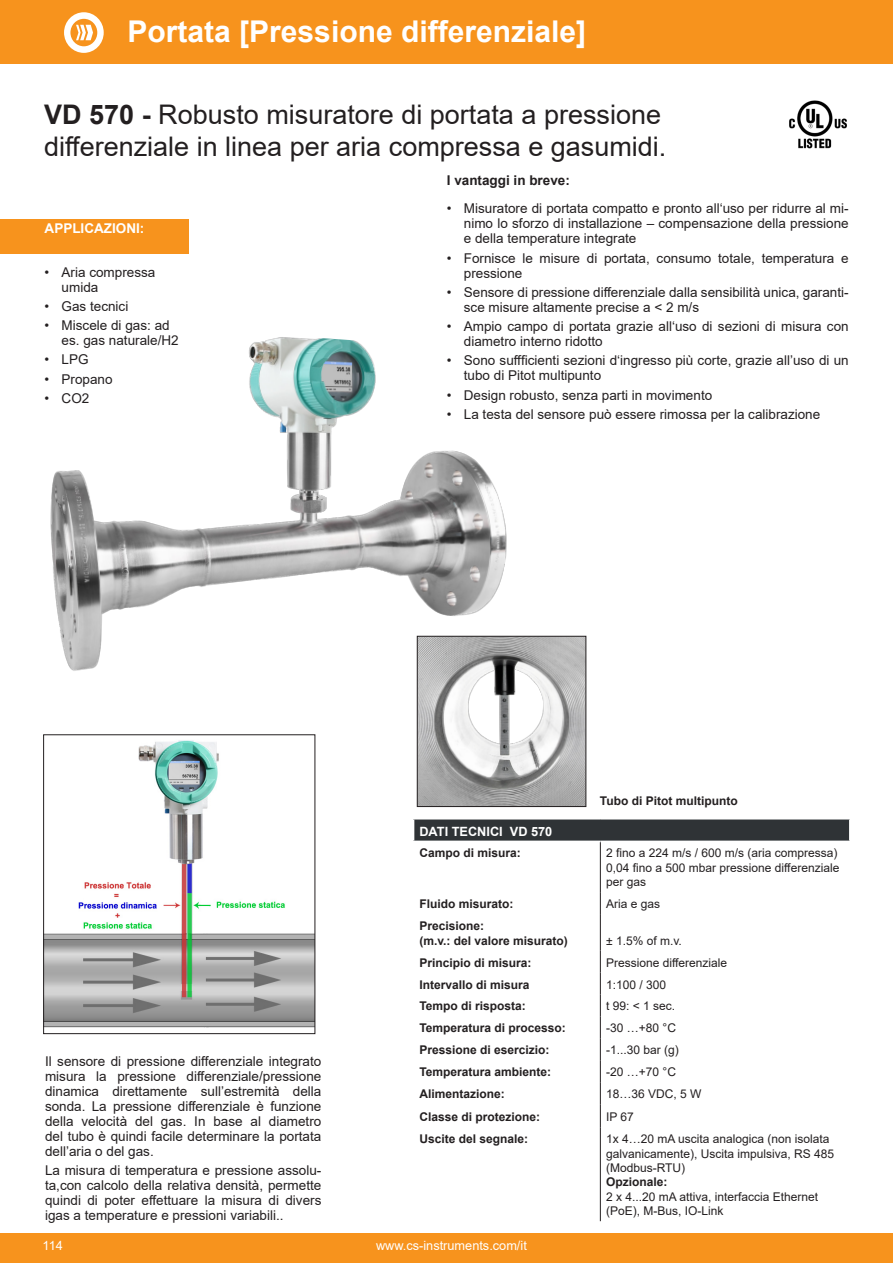
<style>
.page{position:relative;width:893px;height:1263px;background:#fff}
.page>*{position:absolute;margin:0;border:0;box-sizing:border-box;transform-origin:0 0}
.t1{font:700 30px "Arial";color:#fff}
.t2{font:27px/32.4px "Arial";color:#231f20}
.t3{font:13.5px/15px "Arial";color:#231f20}
.t4{font:700 13.5px "Arial";color:#231f20}
.t5{font:700 13.5px "Arial";color:#fff}
.t6{font:12.75px "Arial";color:#fff}
.t7{font:700 12.75px "Arial";color:#fff}
.t8{font:12px/14.4px "Arial";color:#231f20}
.t9{font:700 12px/14.4px "Arial";color:#231f20}
.s1{font-weight:700}
</style>
<div class="page">
<div style="left:0;top:0;width:893px;height:64px;background:#f7931d"></div>
<div style="left:0;top:1233px;width:893px;height:30px;background:#f7931d"></div>
<div style="left:0;top:219px;width:188px;height:35px;background:#f7931d"></div>
<img style="left:50px;top:337px;width:485px;height:376px">
<img style="left:419px;top:638px;width:165px;height:167px">
<div style="left:417px;top:636px;width:169px;height:171px;border:1px solid #231f20"></div>
<img style="left:45px;top:740px;width:268px;height:288px">
<div style="left:43px;top:734px;width:272px;height:300px;border:1px solid #231f20"></div>
<div style="left:414px;top:819px;width:436px;height:22px;background:#2f3336"></div>
<hr style="left:600px;top:842px;width:1px;height:50px;background:#231f20">
<svg style="left:600px;top:892px;width:1px;height:22px"></svg>
<hr style="left:600px;top:914px;width:1px;height:36px;background:#231f20">
<svg style="left:600px;top:950px;width:1px;height:177px"></svg>
<hr style="left:600px;top:1127px;width:1px;height:94px;background:#231f20">
<hr style="left:849px;top:819px;width:2px;height:22px;background:#fff">
<img style="left:789px;top:100px;width:58px;height:49px">
<svg style="left:64px;top:12px;width:40px;height:41px"></svg>
<h1 class="t1" style="left:128px;top:10px;width:460px">Portata [Pressione differenziale]</h1>
<h2 class="t2" style="left:44px;top:98px;width:624px"><span class="s1">VD 570 -</span> Robusto misuratore di portata a pressione differenziale in linea per aria compressa e gasumidi.</h2>
<p class="t4" style="left:447px;top:171px;width:125px">I vantaggi in breve:</p>
<p class="t3" style="left:464px;top:201px;width:386px;text-align:justify;text-indent:-17px">• Misuratore di portata compatto e pronto all‘uso per ridurre al mi&shy;nimo lo sforzo di installazione – compensazione della pressione e della temperature integrate</p>
<p class="t3" style="left:464px;top:250px;width:386px;text-indent:-17px">• Fornisce le misure di portata, consumo totale, temperatura e pressione</p>
<p class="t3" style="left:464px;top:285px;width:386px;text-indent:-17px">• Sensore di pressione differenziale dalla sensibilità unica, garanti&shy;sce misure altamente precise a &lt; 2 m/s</p>
<p class="t3" style="left:464px;top:319px;width:386px;text-indent:-17px">• Ampio campo di portata grazie all‘uso di sezioni di misura con diametro interno ridotto</p>
<p class="t3" style="left:464px;top:353px;width:386px;text-indent:-17px">• Sono suffficienti sezioni d‘ingresso più corte, grazie all’uso di un tubo di Pitot multipunto</p>
<p class="t3" style="left:447px;top:387px;width:267px">• Design robusto, senza parti in movimento</p>
<p class="t3" style="left:447px;top:407px;width:375px">• La testa del sensore può essere rimossa per la calibrazione</p>
<p class="t5" style="left:45px;top:219px;width:101px">APPLICAZIONI:</p>
<p class="t3" style="left:62px;top:264px;width:95px;text-indent:-17px">• Aria compressa umida</p>
<p class="t3" style="left:45px;top:299px;width:85px">• Gas tecnici</p>
<p class="t3" style="left:62px;top:318px;width:119px;text-indent:-17px">• Miscele di gas: ad es. gas naturale/H2</p>
<p class="t3" style="left:45px;top:352px;width:46px">• LPG</p>
<p class="t3" style="left:45px;top:371px;width:70px">• Propano</p>
<p class="t3" style="left:45px;top:391px;width:46px">• CO2</p>
<p class="t9" style="left:600px;top:793px;width:139px">Tubo di Pitot multipunto</p>
<p class="t3" style="left:45px;top:1053px;width:278px;text-align:justify">Il sensore di pressione differenziale integrato misura la pressione differenziale/pressione dinamica direttamente sull’estremità della sonda. La pressione differenziale è funzione della velocità del gas. In base al diametro del tubo è quindi facile determinare la portata dell’aria o del gas.</p>
<p class="t3" style="left:45px;top:1163px;width:278px;text-align:justify">La misura di temperatura e pressione assolu&shy;ta,con calcolo della relativa densità, permette quindi di poter effettuare la misura di divers igas a temperature e pressioni variabili..</p>
<p class="t7" style="left:419px;top:822px;width:134px">DATI TECNICI VD 570</p>
<p class="t9" style="left:419px;top:846px;width:103px">Campo di misura:</p>
<p class="t8" style="left:606px;top:846px;width:235px">2 fino a 224 m/s / 600 m/s (aria compressa)<br>0,04 fino a 500 mbar pressione differenziale per gas</p>
<p class="t9" style="left:419px;top:897px;width:96px">Fluido misurato:</p>
<p class="t8" style="left:606px;top:897px;width:56px">Aria e gas</p>
<p class="t9" style="left:419px;top:919px;width:150px">Precisione:<br>(m.v.: del valore misurato)</p>
<p class="t8" style="left:606px;top:933px;width:77px">± 1.5% of m.v.</p>
<p class="t9" style="left:419px;top:955px;width:114px">Principio di misura:</p>
<p class="t8" style="left:606px;top:955px;width:123px">Pressione differenziale</p>
<p class="t9" style="left:419px;top:977px;width:112px">Intervallo di misura</p>
<p class="t8" style="left:606px;top:977px;width:62px">1:100 / 300</p>
<p class="t9" style="left:419px;top:999px;width:108px">Tempo di risposta:</p>
<p class="t8" style="left:606px;top:999px;width:71px">t 99: &lt; 1 sec.</p>
<p class="t9" style="left:419px;top:1021px;width:148px">Temperatura di processo:</p>
<p class="t8" style="left:606px;top:1021px;width:71px">-30 …+80 °C</p>
<p class="t9" style="left:419px;top:1043px;width:132px">Pressione di esercizio:</p>
<p class="t8" style="left:606px;top:1043px;width:74px">-1...30 bar (g)</p>
<p class="t9" style="left:419px;top:1065px;width:133px">Temperatura ambiente:</p>
<p class="t8" style="left:606px;top:1065px;width:71px">-20 …+70 °C</p>
<p class="t9" style="left:419px;top:1087px;width:87px">Alimentazione:</p>
<p class="t8" style="left:606px;top:1087px;width:97px">18…36 VDC, 5 W</p>
<p class="t9" style="left:419px;top:1109px;width:122px">Classe di protezione:</p>
<p class="t8" style="left:606px;top:1109px;width:29px">IP 67</p>
<p class="t9" style="left:419px;top:1132px;width:110px">Uscite del segnale:</p>
<p class="t8" style="left:606px;top:1132px;width:230px">1x 4…20 mA uscita analogica (non isolata galvanicamente), Uscita impulsiva, RS 485 (Modbus-RTU)</p>
<p class="t9" style="left:606px;top:1175px;width:63px">Opzionale:</p>
<p class="t8" style="left:606px;top:1189px;width:214px">2 x 4...20 mA attiva, interfaccia Ethernet (PoE), M-Bus, IO-Link</p>
<p class="t6" style="left:43px;top:1237px;width:22px">114</p>
<p class="t6" style="left:376px;top:1237px;width:152px">www.cs-instruments.com/it</p>
</div>
